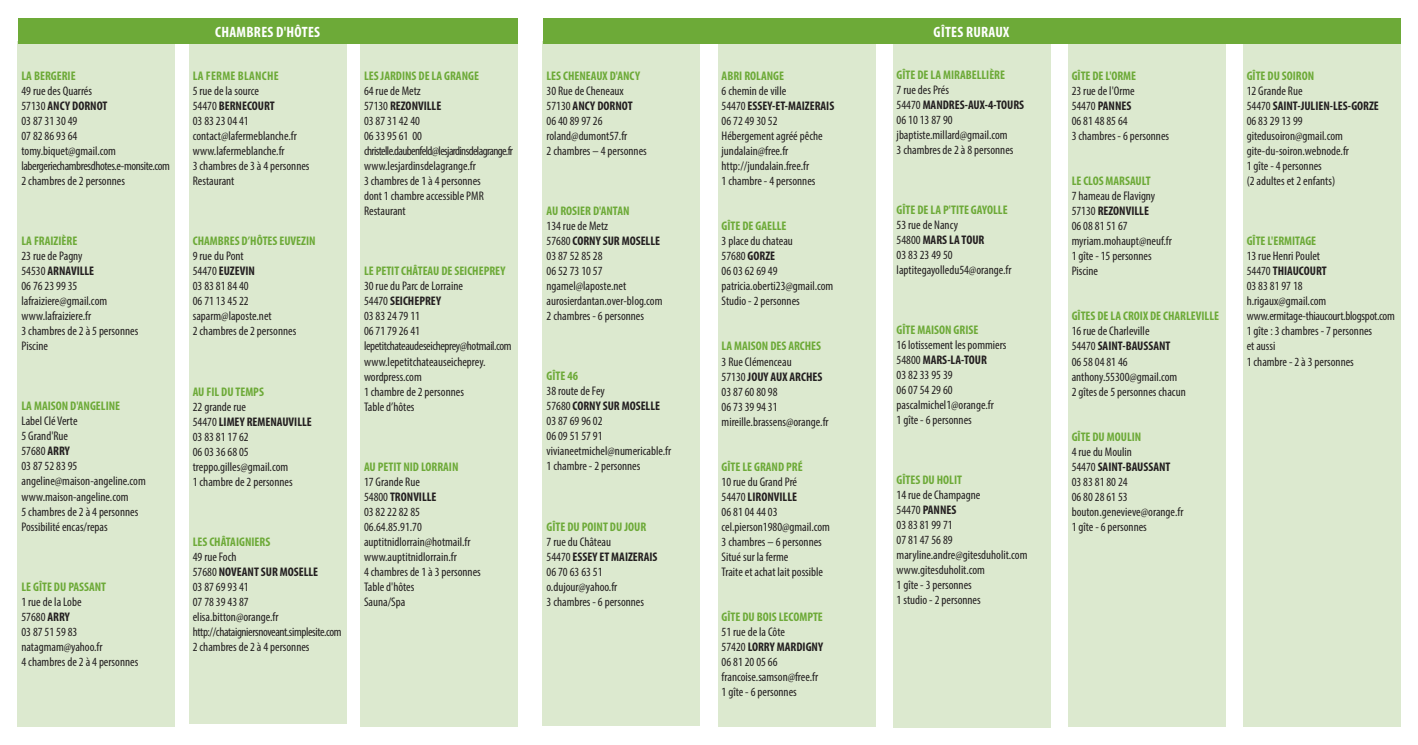
<style>
.page{position:relative;width:1418px;height:745px;background:#fff}
.page>*{position:absolute;margin:0;border:0;box-sizing:border-box;transform-origin:0 0}
.t1{font:700 condensed 15px "Myriad Pro";letter-spacing:.02em;color:#fff}
.t2{font:condensed 12.5px/15px "Myriad Pro";color:#231f20}
.t3{font:700 condensed 12.5px "Myriad Pro";color:#6daa38}
.t4{font:700 condensed 12.5px "Myriad Pro";letter-spacing:.02em;color:#6daa38}
.s1{font-weight:700}
</style>
<div class="page">
<div style="left:360px;top:41px;width:157px;height:685px;background:#dce9cf"></div>
<div style="left:543px;top:41px;width:157px;height:684px;background:#dce9cf"></div>
<div style="left:718px;top:41px;width:157px;height:685px;background:#dce9cf"></div>
<div style="left:18px;top:41px;width:157px;height:685px;background:#dce9cf"></div>
<div style="left:189px;top:41px;width:157px;height:682px;background:#dce9cf"></div>
<div style="left:18px;top:18px;width:499px;height:25px;background:#6daa38"></div>
<div style="left:892px;top:40px;width:158px;height:686px;background:#dce9cf"></div>
<div style="left:1067px;top:41px;width:158px;height:685px;background:#dce9cf"></div>
<div style="left:1242px;top:41px;width:158px;height:685px;background:#dce9cf"></div>
<div style="left:543px;top:18px;width:857px;height:25px;background:#6daa38"></div>
<p class="t3" style="left:21px;top:71px;width:56px">LA BERGERIE</p>
<p class="t2" style="left:21px;top:84px;width:150px">49 rue des Quarrés<br>57130 <span class="s1">ANCY DORNOT<br></span>03 87 31 30 49<br>07 82 86 93 64 tomy.biquet@gmail.com labergeriechambresdhotes.e-monsite.com<br>2 chambres de 2 personnes</p>
<p class="t3" style="left:21px;top:236px;width:57px">LA FRAIZIÈRE</p>
<p class="t2" style="left:21px;top:249px;width:118px">23 rue de Pagny<br>54530 <span class="s1">ARNAVILLE<br></span>06 76 23 99 35 lafraiziere@gmail.com www.lafraiziere.fr<br>3 chambres de 2 à 5 personnes<br>Piscine</p>
<p class="t3" style="left:21px;top:401px;width:100px">LA MAISON D'ANGELINE</p>
<p class="t2" style="left:21px;top:414px;width:126px">Label Clé Verte<br>5 Grand'Rue<br>57680 <span class="s1">ARRY<br></span>03 87 52 83 95 angeline@maison-angeline.com www.maison-angeline.com<br>5 chambres de 2 à 4 personnes<br>Possibilité encas/repas</p>
<p class="t3" style="left:21px;top:581px;width:86px">LE GÎTE DU PASSANT</p>
<p class="t2" style="left:21px;top:594px;width:118px">1 rue de la Lobe<br>57680 <span class="s1">ARRY<br></span>03 87 51 59 83 natagmam@yahoo.fr<br>4 chambres de 2 à 4 personnes</p>
<p class="t1" style="left:215px;top:27px;width:106px">CHAMBRES D'HÔTES</p>
<p class="t4" style="left:193px;top:71px;width:87px">LA FERME BLANCHE</p>
<p class="t2" style="left:193px;top:84px;width:118px">5 rue de la source<br>54470 <span class="s1">BERNECOURT<br></span>03 83 23 04 41 contact@lafermeblanche.fr www.lafermeblanche.fr<br>3 chambres de 3 à 4 personnes<br>Restaurant</p>
<p class="t3" style="left:193px;top:236px;width:124px">CHAMBRES D’HÔTES EUVEZIN</p>
<p class="t2" style="left:193px;top:249px;width:105px">9 rue du Pont<br>54470 <span class="s1">EUZEVIN<br></span>03 83 81 84 40<br>06 71 13 45 22 saparm@laposte.net<br>2 chambres de 2 personnes</p>
<p class="t3" style="left:193px;top:386px;width:73px">AU FIL DU TEMPS</p>
<p class="t2" style="left:193px;top:399px;width:121px">22 grande rue<br>54470 <span class="s1">LIMEY REMENAUVILLE<br></span>03 83 81 17 62<br>06 03 36 68 05 treppo.gilles@gmail.com<br>1 chambre de 2 personnes</p>
<p class="t3" style="left:193px;top:536px;width:79px">LES CHÂTAIGNIERS</p>
<p class="t2" style="left:193px;top:549px;width:150px">49 rue Foch<br>57680 <span class="s1">NOVEANT SUR MOSELLE<br></span>03 87 69 93 41<br>07 78 39 43 87<br>elisa.bitton@orange.fr http://chataigniersnoveant.simplesite.com<br>2 chambres de 2 à 4 personnes</p>
<p class="t3" style="left:364px;top:71px;width:116px">LES JARDINS DE LA GRANGE</p>
<p class="t2" style="left:364px;top:84px;width:150px">64 rue de Metz<br>57130 <span class="s1">REZONVILLE<br></span>03 87 31 42 40<br>06 33 95 61 00 christelle.daubenfeld@lesjardinsdelagrange.fr www.lesjardinsdelagrange.fr<br>3 chambres de 1 à 4 personnes<br>dont 1 chambre accessible PMR<br>Restaurant</p>
<p class="t3" style="left:364px;top:266px;width:143px">LE PETIT CHÂTEAU DE SEICHEPREY</p>
<p class="t2" style="left:364px;top:279px;width:149px">30 rue du Parc de Lorraine<br>54470 <span class="s1">SEICHEPREY<br></span>03 83 2479 11<br>06 71 79 26 41 lepetitchateaudeseicheprey@hotmail.com www.lepetitchateauseicheprey. wordpress.com<br>1 chambre de 2 personnes<br>Table d’hôtes</p>
<p class="t3" style="left:364px;top:461px;width:96px">AU PETIT NID LORRAIN</p>
<p class="t2" style="left:364px;top:474px;width:118px">17 Grande Rue<br>54800 <span class="s1">TRONVILLE<br></span>03 82 22 82 85<br>06.64.85.91.70 auptitnidlorrain@hotmail.fr www.auptitnidlorrain.fr<br>4 chambres de 1 à 3 personnes<br>Table d'hôtes<br>Sauna/Spa</p>
<p class="t3" style="left:546px;top:71px;width:95px">LES CHENEAUX D'ANCY</p>
<p class="t2" style="left:546px;top:84px;width:102px">30 Rue de Cheneaux<br>57130 <span class="s1">ANCY DORNOT<br></span>06 40 89 97 26 roland@dumont57.fr<br>2 chambres – 4 personnes</p>
<p class="t3" style="left:546px;top:206px;width:84px">AU ROSIER D'ANTAN</p>
<p class="t2" style="left:546px;top:219px;width:117px">134 rue de Metz<br>57680 <span class="s1">CORNY SUR MOSELLE<br></span>03 87 52 85 28<br>06 52 73 10 57 ngamel@laposte.net aurosierdantan.over-blog.com<br>2 chambres - 6 personnes</p>
<p class="t3" style="left:546px;top:371px;width:33px">GÎTE 46</p>
<p class="t2" style="left:546px;top:384px;width:126px">38 route de Fey<br>57680 <span class="s1">CORNY SUR MOSELLE<br></span>03 87 69 96 02<br>06 09 51 57 91 vivianeetmichel@numericable.fr<br>1 chambre - 2 personnes</p>
<p class="t3" style="left:546px;top:521px;width:101px">GÎTE DU POINT DU JOUR</p>
<p class="t2" style="left:546px;top:534px;width:112px">7 rue du Château<br>54470 <span class="s1">ESSEY ET MAIZERAIS<br></span>06 70 63 63 51 o.dujour@yahoo.fr<br>3 chambres - 6 personnes</p>
<p class="t3" style="left:721px;top:71px;width:64px">ABRI ROLANGE</p>
<p class="t2" style="left:721px;top:84px;width:114px">6 chemin de ville<br>54470 <span class="s1">ESSEY-ET-MAIZERAIS<br></span>06 72 49 30 52<br>Hébergement agréé pêche jundalain@free.fr http://jundalain.free.fr<br>1 chambre - 4 personnes</p>
<p class="t3" style="left:721px;top:221px;width:66px">GÎTE DE GAELLE</p>
<p class="t2" style="left:721px;top:234px;width:113px">3 place du chateau<br>57680 <span class="s1">GORZE<br></span>06 03 62 69 49 patricia.oberti23@gmail.com<br>Studio - 2 personnes</p>
<p class="t3" style="left:721px;top:341px;width:101px">LA MAISON DES ARCHES</p>
<p class="t2" style="left:721px;top:354px;width:109px">3 Rue Clémenceau<br>57130 <span class="s1">JOUY AUX ARCHES<br></span>03 87 60 80 98<br>06 73 39 94 31 mireille.brassens@orange.fr</p>
<p class="t3" style="left:721px;top:461px;width:83px">GÎTE LE GRAND PRÉ</p>
<p class="t2" style="left:721px;top:474px;width:110px">10 rue du Grand Pré<br>54470 <span class="s1">LIRONVILLE<br></span>06 81 04 44 03 cel.pierson1980@gmail.com<br>3 chambres – 6 personnes<br>Situé sur la ferme<br>Traite et achat lait possible</p>
<p class="t3" style="left:721px;top:611px;width:103px">GÎTE DU BOIS LECOMPTE</p>
<p class="t2" style="left:721px;top:624px;width:103px">51 rue de la Côte<br>57420 <span class="s1">LORRY MARDIGNY<br></span>06 81 20 05 66 francoise.samson@free.fr<br>1 gîte - 6 personnes</p>
<p class="t1" style="left:933px;top:27px;width:77px">GÎTES RURAUX</p>
<p class="t3" style="left:896px;top:70px;width:110px">GÎTE DE LA MIRABELLIÈRE</p>
<p class="t2" style="left:896px;top:83px;width:129px">7 rue des Prés<br>54470 <span class="s1">MANDRES-AUX-4-TOURS<br></span>06 10 13 87 90 jbaptiste.millard@gmail.com<br>3 chambres de 2 à 8 personnes</p>
<p class="t3" style="left:896px;top:205px;width:112px">GÎTE DE LA P'TITE GAYOLLE</p>
<p class="t2" style="left:896px;top:218px;width:116px">53 rue de Nancy<br>54800 <span class="s1">MARS LA TOUR<br></span>03 83 23 49 50 laptitegayolledu54@orange.fr</p>
<p class="t3" style="left:896px;top:325px;width:83px">GÎTE MAISON GRISE</p>
<p class="t2" style="left:896px;top:338px;width:111px">16 lotissement les pommiers<br>54800 <span class="s1">MARS-LA-TOUR<br></span>03 82 33 95 39<br>06 07 54 29 60 pascalmichel1@orange.fr<br>1 gîte - 6 personnes</p>
<p class="t3" style="left:896px;top:475px;width:67px">GÎTES DU HOLIT</p>
<p class="t2" style="left:896px;top:488px;width:132px">14 rue de Champagne<br>54470 <span class="s1">PANNES<br></span>03 83 81 99 71<br>07 81 47 56 89 maryline.andre@gitesduholit.com www.gitesduholit.com<br>1 gîte - 3 personnes<br>1 studio - 2 personnes</p>
<p class="t3" style="left:1071px;top:71px;width:66px">GÎTE DE L'ORME</p>
<p class="t2" style="left:1071px;top:84px;width:99px">23 rue de l'Orme<br>54470 <span class="s1">PANNES<br></span>06 81 48 85 64<br>3 chambres - 6 personnes</p>
<p class="t3" style="left:1071px;top:176px;width:81px">LE CLOS MARSAULT</p>
<p class="t2" style="left:1071px;top:189px;width:102px">7 hameau de Flavigny<br>57130 <span class="s1">REZONVILLE<br></span>06 08 81 51 67 myriam.mohaupt@neuf.fr<br>1 gîte - 15 personnes<br>Piscine</p>
<p class="t3" style="left:1071px;top:311px;width:149px">GÎTES DE LA CROIX DE CHARLEVILLE</p>
<p class="t2" style="left:1071px;top:324px;width:116px">16 rue de Charleville<br>54470 <span class="s1">SAINT-BAUSSANT<br></span>06 58 04 81 46 anthony.55300@gmail.com<br>2 gîtes de 5 personnes chacun</p>
<p class="t3" style="left:1071px;top:431px;width:71px">GÎTE DU MOULIN</p>
<p class="t2" style="left:1071px;top:444px;width:113px">4 rue du Moulin<br>54470 <span class="s1">SAINT-BAUSSANT<br></span>03 83 81 80 24<br>06 80 28 61 53 bouton.genevieve@orange.fr<br>1 gîte - 6 personnes</p>
<p class="t3" style="left:1246px;top:71px;width:69px">GÎTE DU SOIRON</p>
<p class="t2" style="left:1246px;top:84px;width:134px">12 Grande Rue<br>54470 <span class="s1">SAINT-JULIEN-LES-GORZE<br></span>06 83 29 13 99 gitedusoiron@gmail.com gite-du-soiron.webnode.fr<br>1 gîte - 4 personnes<br>(2 adultes et 2 enfants)</p>
<p class="t3" style="left:1246px;top:236px;width:71px">GÎTE L'ERMITAGE</p>
<p class="t2" style="left:1246px;top:249px;width:150px">13 rue Henri Poulet<br>54470 <span class="s1">THIAUCOURT<br></span>03 83 81 97 18<br>h.rigaux@gmail.com www.ermitage-thiaucourt.blogspot.com<br>1 gîte : 3 chambres - 7 personnes<br>et aussi<br>1 chambre - 2 à 3 personnes</p>
</div>
